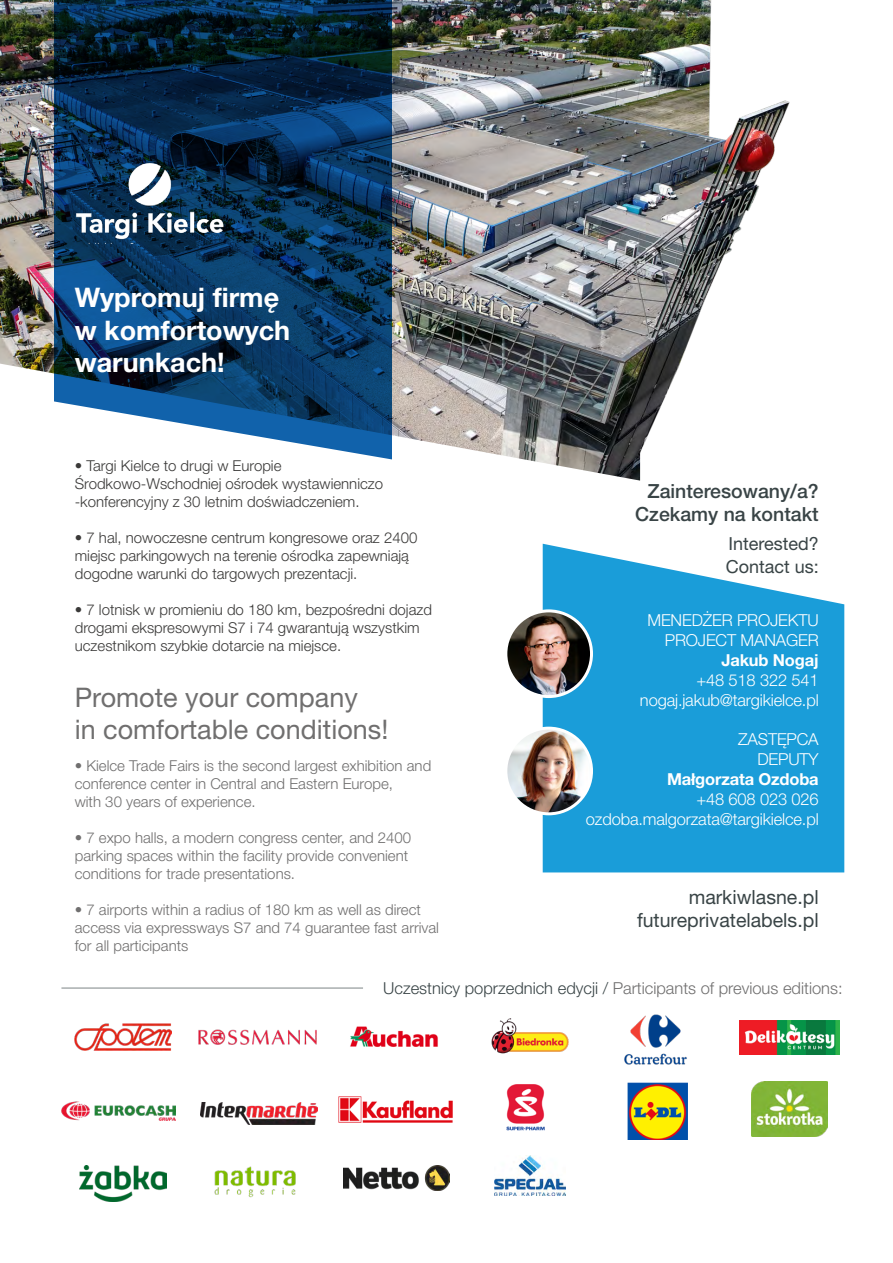
<style>
.page{position:relative;width:893px;height:1263px;background:#fff}
.page>*{position:absolute;margin:0;border:0;box-sizing:border-box;transform-origin:0 0}
.t1{font:27px/32.4px "Helvetica Neue LT Pro";color:#706f6f}
.t2{font:700 27px/32.4px "Helvetica Neue LT Pro";color:#fff}
.t3{font:19.5px/23.1px "Helvetica Neue LT Pro";color:#394446;text-align:right}
.t4{font:500 19.5px/23.1px "Helvetica Neue LT Pro";color:#394446;text-align:right}
.t5{font:18px/23.1px "Helvetica Neue LT Pro";color:#394446}
.t6{font:300 16.5px/19.8px "Helvetica Neue LT Pro";letter-spacing:-.01em;color:#fff;text-align:right}
.t7{font:300 16.5px "Helvetica Neue LT Pro";color:#706f6f}
.t8{font:700 16.5px "Helvetica Neue LT Pro";letter-spacing:-.01em;color:#fff}
.t9{font:300 15px/18px "Helvetica Neue LT Pro";color:#3a3938}
.t10{font:300 15px/18px "Helvetica Neue LT Pro";color:#706f6f}
.s1{color:#394446}
</style>
<div class="page">
<img style="left:0;top:0;width:508px;height:460px">
<img style="left:508px;top:0;width:282px;height:481px">
<svg style="left:543px;top:544px;width:301px;height:328px;background:#31a6dc"></svg>
<img style="left:506px;top:728px;width:85px;height:86px;border-radius:43px">
<div style="left:504px;top:727px;width:89px;height:88px;border:3px solid #fff;border-radius:50%"></div>
<img style="left:506px;top:611px;width:85px;height:85px;border-radius:43px">
<div style="left:504px;top:609px;width:89px;height:89px;border:3px solid #fff;border-radius:50%"></div>
<svg style="left:54px;top:0;width:338px;height:459px;background:#194164"></svg>
<img style="left:69px;top:148px;width:174px;height:95px">
<img style="left:74px;top:1024px;width:97px;height:26px">
<img style="left:61px;top:1101px;width:114px;height:19px">
<img style="left:79px;top:1166px;width:88px;height:35px">
<img style="left:491px;top:1018px;width:78px;height:36px">
<img style="left:198px;top:1029px;width:119px;height:16px">
<img style="left:200px;top:1102px;width:117px;height:22px">
<img style="left:214px;top:1166px;width:82px;height:32px">
<img style="left:624px;top:1014px;width:63px;height:51px">
<img style="left:627px;top:1082px;width:60px;height:58px">
<img style="left:494px;top:1155px;width:71px;height:40px">
<img style="left:350px;top:1026px;width:88px;height:21px">
<img style="left:338px;top:1096px;width:114px;height:26px">
<img style="left:343px;top:1165px;width:106px;height:25px">
<img style="left:739px;top:1021px;width:101px;height:34px">
<img style="left:752px;top:1082px;width:75px;height:55px">
<img style="left:506px;top:1084px;width:39px;height:47px">
<hr style="left:61px;top:987px;width:302px;height:2px;background:#394446">
<h1 class="t2" style="left:75px;top:281px;width:217px">Wypromuj firmę w komfortowych warunkach!</h1>
<p class="t9" style="left:75px;top:456px;width:310px">• Targi Kielce to drugi w Europie<br>Środkowo-Wschodniej ośrodek wystawienniczo -konferencyjny z 30 letnim doświadczeniem.</p>
<p class="t9" style="left:75px;top:528px;width:344px">• 7 hal, nowoczesne centrum kongresowe oraz 2400 miejsc parkingowych na terenie ośrodka zapewniają dogodne warunki do targowych prezentacji.</p>
<p class="t9" style="left:75px;top:600px;width:359px">• 7 lotnisk w promieniu do 180 km, bezpośredni dojazd drogami ekspresowymi S7 i 74 gwarantują wszystkim uczestnikom szybkie dotarcie na miejsce.</p>
<h2 class="t4" style="left:635px;top:479px;width:185px">Zainteresowany/a?<br>Czekamy na kontakt</h2>
<p class="t5" style="left:726px;top:531px;width:95px">Interested?<br>Contact us:</p>
<p class="t6" style="left:647px;top:610px;width:173px">MENEDŻER PROJEKTU<br>PROJECT MANAGER</p>
<p class="t8" style="left:721px;top:650px;width:99px">Jakub Nogaj</p>
<p class="t6" style="left:640px;top:670px;width:180px">+48 518 322 541 nogaj.jakub@targikielce.pl</p>
<p class="t6" style="left:738px;top:729px;width:82px">ZASTĘPCA<br>DEPUTY</p>
<p class="t8" style="left:667px;top:769px;width:153px">Małgorzata Ozdoba</p>
<p class="t6" style="left:586px;top:789px;width:234px">+48 608 023 026 ozdoba.malgorzata@targikielce.pl</p>
<h1 class="t1" style="left:75px;top:680px;width:315px">Promote your company<br>in comfortable conditions!</h1>
<p class="t10" style="left:75px;top:757px;width:358px">• Kielce Trade Fairs is the second largest exhibition and conference center in Central and Eastern Europe,<br>with 30 years of experience.</p>
<p class="t10" style="left:75px;top:829px;width:338px">• 7 expo halls, a modern congress center, and 2400 parking spaces within the facility provide convenient conditions for trade presentations.</p>
<p class="t10" style="left:75px;top:901px;width:366px">• 7 airports within a radius of 180 km as well as direct access via expressways S7 and 74 guarantee fast arrival for all participants</p>
<p class="t7" style="left:383px;top:978px;width:461px"><span class="s1">Uczestnicy poprzednich edycji /</span> Participants of previous editions:</p>
<h2 class="t3" style="left:637px;top:885px;width:183px">markiwlasne.pl futureprivatelabels.pl</h2>
</div>
